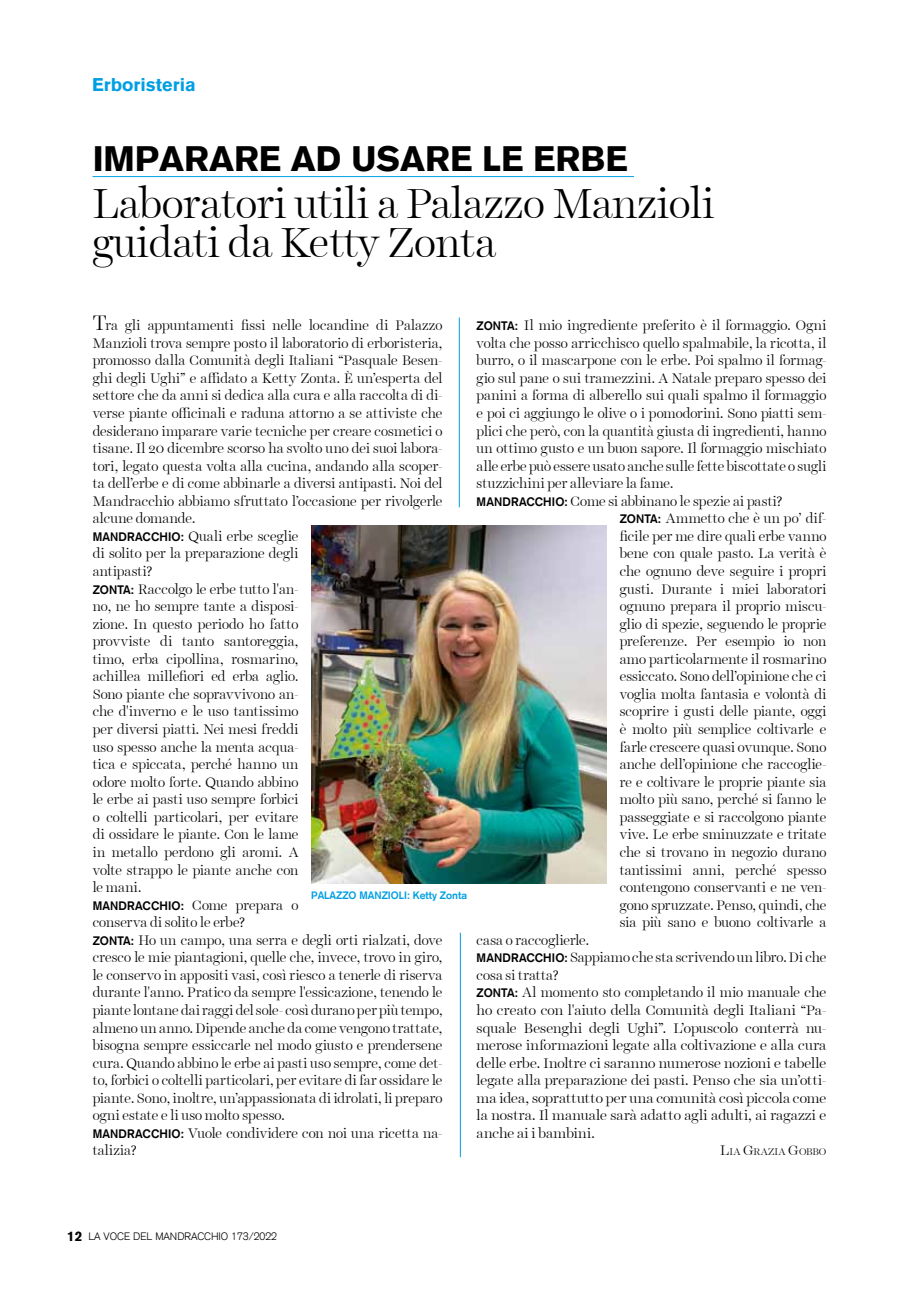
<style>
.page{position:relative;width:919px;height:1289px;background:#fff}
.page>*{position:absolute;margin:0;border:0;box-sizing:border-box;transform-origin:0 0}
.t1{font:300 42px/39px "Mandracchio TEXT";letter-spacing:-.005em;color:#000}
.t2{font:34.5px "Mandracchio TITLE Black";color:#000}
.t3{font:18px "Mandracchio TITLE Black";color:#009fe3}
.t4{font:300 13.8px/17.5px "Mandracchio TEXT";color:#000}
.t5{font:300 13.8px "Mandracchio TEXT";color:#000;scale:1.04 1}
.t6{font:12px "Mandracchio TITLE Bold";letter-spacing:.015em;color:#000}
.t7{font:10.5px "Mandracchio TITLE Light";color:#000}
.t8{font:10.5px "Mandracchio TITLE Bold";color:#009fe3}
.t9{font:300 9.75px "Mandracchio TEXT";letter-spacing:.015em;color:#000;scale:1.04 1}
.s1{font-size:21px}
.s2{font-family:"Mandracchio TITLE Bold";font-weight:400;font-size:12px}
.s3{font-family:"Mandracchio TEXT";font-weight:300;font-size:13.8px}
.s4{font-size:13.8px}
.s5{font-family:"Mandracchio TITLE Black";font-size:13.5px}
</style>
<div class="page">
<hr style="left:459px;top:317px;width:1px;height:190px;background:#009fe3">
<hr style="left:92px;top:176px;width:542px;height:1px;background:#009fe3">
<img style="left:311px;top:525px;width:296px;height:358px">
<hr style="left:460px;top:932px;width:1px;height:225px;background:#009fe3">
<h3 class="t3" style="left:92px;top:74px;width:105px">Erboristeria</h3>
<h2 class="t2" style="left:93px;top:138px;width:536px">IMPARARE AD USARE LE ERBE</h2>
<h1 class="t1" style="left:93px;top:184px;width:623px">Laboratori utili a Palazzo Manzioli guidati da Ketty Zonta</h1>
<p class="t4" style="left:93px;top:317px;width:351px"><span class="s1">T</span>ra gli appuntamenti fissi nelle locandine di Palazzo Manzioli trova sempre posto il laboratorio di erboristeria, promosso dalla Comunità degli Italiani “Pasquale Besen&shy;ghi degli Ughi” e affidato a Ketty Zonta. È un’esperta del settore che da anni si dedica alla cura e alla raccolta di di&shy;verse piante officinali e raduna attorno a se attiviste che desiderano imparare varie tecniche per creare cosmetici o tisane. Il 20 dicembre scorso ha svolto uno dei suoi labora&shy;tori, legato questa volta alla cucina, andando alla scoper&shy;ta dell’erbe e di come abbinarle a diversi antipasti. Noi del Mandracchio abbiamo sfruttato l’occasione per rivolgerle alcune domande.<br><span class="s2">MANDRACCHIO :</span> Quali erbe sceglie<br>di solito per la preparazione degli<br>antipasti?<br><span class="s2">ZONTA:</span> Raccolgo le erbe tutto l'an-<br>no, ne ho sempre tante a disposi-<br>zione. In questo periodo ho fatto<br>provviste di tanto santoreggia,<br>timo, erba cipollina, rosmarino,<br>achillea millefiori ed erba aglio.<br>Sono piante che sopravvivono an-<br>che d'inverno e le uso tantissimo<br>per diversi piatti. Nei mesi freddi<br>uso spesso anche la menta acqua-<br>tica e spiccata, perché hanno un<br>odore molto forte. Quando abbino<br>le erbe ai pasti uso sempre forbici<br>o coltelli particolari, per evitare<br>di ossidare le piante. Con le lame<br>in metallo perdono gli aromi. A<br>volte strappo le piante anche con<br>le mani.</p>
<p class="t6" style="left:93px;top:898px;width:207px">MANDRACCHIO : <span class="s3">Come prepara o</span></p>
<p class="t4" style="left:93px;top:913px;width:351px">conserva di solito le erbe?<br><span class="s2">ZONTA:</span> Ho un campo, una serra e degli orti rialzati, dove cresco le mie piantagioni, quelle che, invece, trovo in giro, le conservo in appositi vasi, così riesco a tenerle di riserva durante l'anno. Pratico da sempre l'essicazione, tenendo le piante lontane dai raggi del sole- così durano per più tempo, almeno un anno. Dipende anche da come vengono trattate, bisogna sempre essiccarle nel modo giusto e prendersene cura. Quando abbino le erbe ai pasti uso sempre, come det&shy;to, forbici o coltelli particolari, per evitare di far ossidare le piante. Sono, inoltre, un’appassionata di idrolati, li preparo ogni estate e li uso molto spesso.<br><span class="s2">MANDRACCHIO :</span> Vuole condividere con noi una ricetta na&shy;talizia?</p>
<p class="t8" style="left:311px;top:889px;width:8px">PALA</p>
<p class="t8" style="left:336px;top:889px;width:32px">ZZO MAN</p>
<p class="t8" style="left:382px;top:889px;width:87px">ZIOLI: KETTY ZONTA</p>
<p class="t4" style="left:476px;top:317px;width:351px"><span class="s2">ZONTA:</span> Il mio ingrediente preferito è il formaggio. Ogni</p>
<p class="t4" style="left:476px;top:334px;width:351px">volta che posso arricchisco quello spalmabile, la ricotta, il</p>
<p class="t4" style="left:476px;top:352px;width:351px">burro, o il mascarpone con le erbe. Poi spalmo il formag-</p>
<p class="t4" style="left:476px;top:369px;width:351px">gio sul pane o sui tramezzini. A Natale preparo spesso dei</p>
<p class="t4" style="left:476px;top:387px;width:351px">panini a forma di alberello sui quali spalmo il formaggio</p>
<p class="t4" style="left:476px;top:404px;width:351px">e poi ci aggiungo le olive o i pomodorini. Sono piatti sem-</p>
<p class="t4" style="left:476px;top:422px;width:351px">plici che però, con la quantità giusta di ingredienti, hanno</p>
<p class="t4" style="left:476px;top:439px;width:351px">un ottimo gusto e un buon sapore. Il formaggio mischiato</p>
<p class="t4" style="left:476px;top:457px;width:351px">alle erbe può essere usato anche sulle fette biscottate o sugli</p>
<p class="t4" style="left:476px;top:475px;width:198px">stuzzichini per alleviare la fame.</p>
<p class="t4" style="left:476px;top:492px;width:308px"><span class="s2">MANDRACCHIO :</span> Come si abbinano le spezie ai pasti?</p>
<p class="t4" style="left:619px;top:510px;width:208px"><span class="s2">ZONTA:</span> Ammetto che è un po’ dif-</p>
<p class="t4" style="left:619px;top:527px;width:208px">ficile per me dire quali erbe vanno</p>
<p class="t4" style="left:619px;top:545px;width:208px">bene con quale pasto. La verità è</p>
<p class="t4" style="left:619px;top:562px;width:208px">che ognuno deve seguire i propri</p>
<p class="t4" style="left:619px;top:580px;width:208px">gusti. Durante i miei laboratori</p>
<p class="t4" style="left:619px;top:597px;width:208px">ognuno prepara il proprio miscu-</p>
<p class="t4" style="left:619px;top:615px;width:208px">glio di spezie, seguendo le proprie</p>
<p class="t4" style="left:619px;top:633px;width:208px">preferenze. Per esempio io non</p>
<p class="t4" style="left:619px;top:650px;width:208px">amo particolarmente il rosmarino</p>
<p class="t4" style="left:619px;top:668px;width:208px">essiccato. Sono dell’opinione che ci</p>
<p class="t4" style="left:619px;top:685px;width:208px">voglia molta fantasia e volontà di</p>
<p class="t4" style="left:619px;top:703px;width:208px">scoprire i gusti delle piante, oggi</p>
<p class="t4" style="left:619px;top:720px;width:208px">è molto più semplice coltivarle e</p>
<p class="t4" style="left:619px;top:738px;width:208px">farle crescere quasi ovunque. Sono</p>
<p class="t4" style="left:619px;top:755px;width:208px">anche dell’opinione che raccoglie-</p>
<p class="t4" style="left:619px;top:773px;width:208px">re e coltivare le proprie piante sia</p>
<p class="t4" style="left:619px;top:790px;width:208px">molto più sano, perché si fanno le</p>
<p class="t4" style="left:619px;top:808px;width:208px">passeggiate e si raccolgono piante</p>
<p class="t4" style="left:619px;top:826px;width:208px">vive. Le erbe sminuzzate e tritate</p>
<p class="t4" style="left:619px;top:843px;width:208px">che si trovano in negozio durano</p>
<p class="t4" style="left:619px;top:861px;width:208px">tantissimi anni, perché spesso</p>
<p class="t4" style="left:619px;top:878px;width:208px">contengono conservanti e ne ven-</p>
<p class="t4" style="left:619px;top:896px;width:208px">gono spruzzate. Penso, quindi, che</p>
<p class="t4" style="left:619px;top:913px;width:208px">sia più sano e buono coltivarle a</p>
<p class="t4" style="left:476px;top:931px;width:114px">casa o raccoglierle.</p>
<p class="t4" style="left:476px;top:948px;width:351px"><span class="s2">MANDRACCHIO :</span> Sappiamo che sta scrivendo un libro. Di che</p>
<p class="t4" style="left:476px;top:966px;width:84px">cosa si tratta?</p>
<p class="t4" style="left:476px;top:983px;width:351px"><span class="s2">ZONTA:</span> Al momento sto completando il mio manuale che</p>
<p class="t5" style="left:476px;top:1002px;width:338px">ho creato con l'aiuto della Comunità degli Italiani “Pa-</p>
<p class="t5" style="left:476px;top:1019px;width:338px">squale Besenghi degli Ughi”. L’opuscolo conterrà nu-</p>
<p class="t5" style="left:476px;top:1037px;width:338px">merose informazioni legate alla coltivazione e alla cura</p>
<p class="t5" style="left:476px;top:1054px;width:338px">delle erbe. Inoltre ci saranno numerose nozioni e tabelle</p>
<p class="t5" style="left:476px;top:1072px;width:338px">legate alla preparazione dei pasti. Penso che sia un’otti-</p>
<p class="t5" style="left:476px;top:1090px;width:338px">ma idea, soprattutto per una comunità così piccola come</p>
<p class="t5" style="left:476px;top:1107px;width:338px">la nostra. Il manuale sarà adatto agli adulti, ai ragazzi e</p>
<p class="t5" style="left:476px;top:1125px;width:115px">anche ai i bambini.</p>
<p class="t9" style="left:720px;top:1146px;width:103px"><span class="s4">L</span>IA <span class="s4">G</span>RAZIA <span class="s4">G</span>OBBO</p>
<p class="t7" style="left:67px;top:1230px;width:211px"><span class="s5">12</span> LA VOCE DEL MANDRACCHIO 173/2022</p>
</div>
